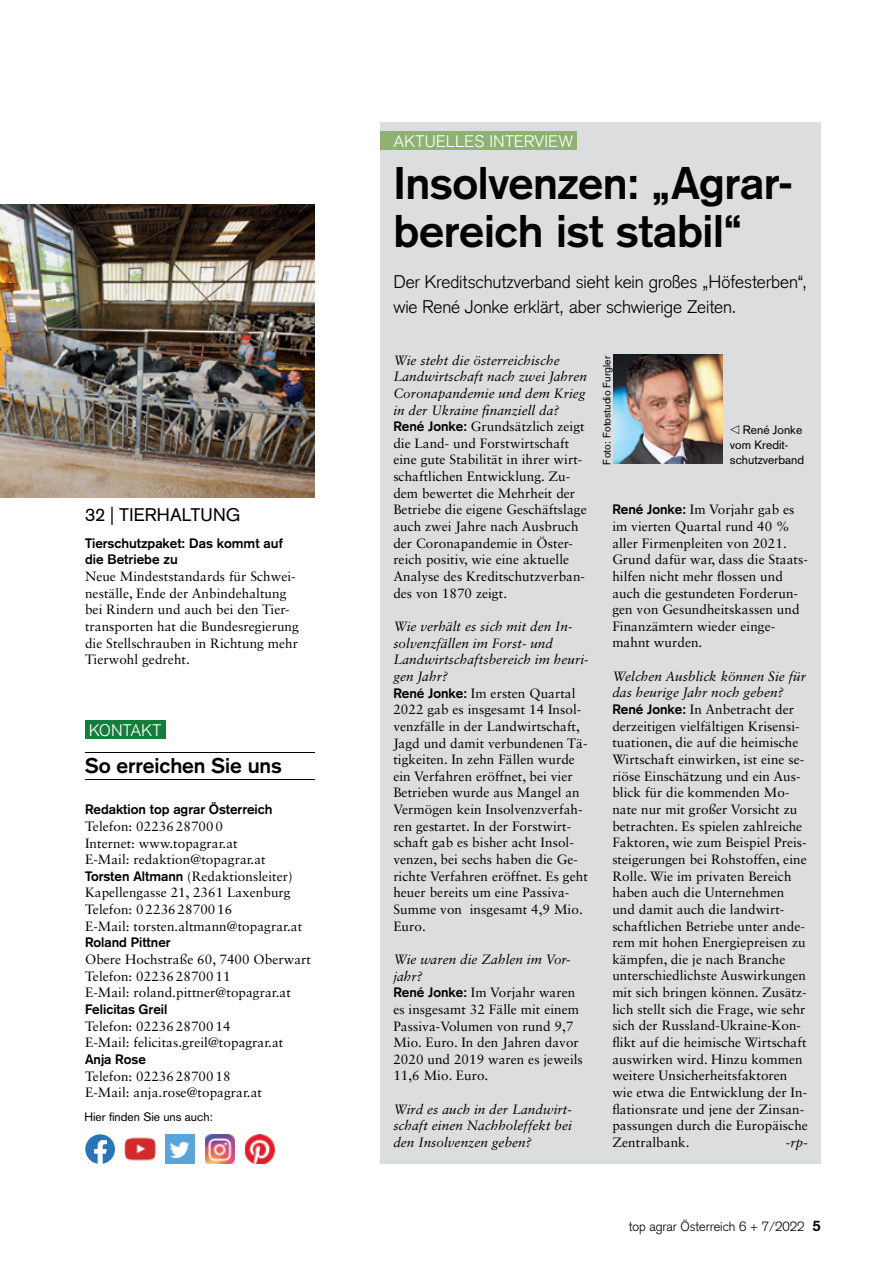
<style>
.page{position:relative;width:893px;height:1263px;background:#fff}
.page>*{position:absolute;margin:0;border:0;box-sizing:border-box;transform-origin:0 0}
.t1{font:700 45px/48px "Basic Commercial LT Pro";letter-spacing:-.01em;color:#000}
.t2{font:700 21px "Basic Commercial LT Pro";letter-spacing:-.005em;color:#000}
.t3{font:300 18px/25.5px "Basic Commercial LT Pro";letter-spacing:-.005em;color:#000}
.t4{font:18px "Basic Commercial LT Pro";letter-spacing:.005em;color:#000}
.t5{font:300 16.5px "Basic Commercial LT Pro";letter-spacing:.015em;color:#fff}
.t6{font:13.5px/16.6px "Sabon LT Std";letter-spacing:.005em;color:#000}
.t7{font:700 13.5px/16.6px "Basic Commercial LT Pro";color:#000}
.t8{font:italic 13.5px/16.6px "Sabon LT Std";letter-spacing:.005em;color:#000;text-align:justify}
.t9{font:300 13.2px "Basic Commercial LT Pro";color:#000}
.t10{font:12px/15px "Basic Commercial LT Pro";color:#000}
.t11{font:10.5px "Basic Commercial LT Pro";color:#000}
.s1{font-family:"Basic Commercial LT Pro";font-weight:700}
.s2{font-style:italic}
.s3{font-weight:700;font-size:15px}
</style>
<div class="page">
<div style="left:381px;top:122px;width:440px;height:1042px;background:#dcddde"></div>
<img style="left:0;top:205px;width:315px;height:292px">
<div style="left:85px;top:721px;width:80px;height:18px;background:#137e3c"></div>
<hr style="left:85px;top:752px;width:230px;height:1px;background:#000">
<hr style="left:85px;top:779px;width:230px;height:1px;background:#000">
<svg style="left:85px;top:1134px;width:30px;height:30px"></svg>
<img style="left:125px;top:1137px;width:30px;height:24px">
<img style="left:165px;top:1134px;width:30px;height:30px">
<img style="left:205px;top:1134px;width:29px;height:30px">
<img style="left:245px;top:1134px;width:29px;height:30px">
<div style="left:381px;top:132px;width:196px;height:18px;background:#8fb173"></div>
<img style="left:613px;top:354px;width:110px;height:110px">
<h3 class="t4" style="left:85px;top:504px;width:157px">32 | TIERHALTUNG</h3>
<p class="t7" style="left:85px;top:535px;width:199px">Tierschutzpaket: Das kommt auf die Betriebe zu</p>
<p class="t6" style="left:85px;top:568px;width:215px">Neue Mindeststandards für Schwei&shy;neställe, Ende der Anbindehaltung bei Rindern und auch bei den Tier&shy;transporten hat die Bundesregierung die Stellschrauben in Richtung mehr<br>Tierwohl gedreht.</p>
<p class="t5" style="left:89px;top:721px;width:74px">KONTAKT</p>
<h2 class="t2" style="left:85px;top:753px;width:198px">So erreichen Sie uns</h2>
<p class="t7" style="left:85px;top:801px;width:189px">Redaktion top agrar Österreich</p>
<p class="t6" style="left:85px;top:818px;width:219px">Telefon: 02236 28700 0<br>Internet: www.topagrar.at<br>E-Mail: redaktion@topagrar.at<br><span class="s1">Torsten Altmann</span> (Redaktionsleiter)<br>Kapellengasse 21, 2361 Laxenburg<br>Telefon: 0 2236 28700 16<br>E-Mail: torsten.altmann@topagrar.at</p>
<p class="t7" style="left:85px;top:934px;width:87px">Roland Pittner</p>
<p class="t6" style="left:85px;top:951px;width:228px">Obere Hochstraße 60, 7400 Oberwart<br>Telefon: 02236 28700 11<br>E-Mail: roland.pittner@topagrar.at</p>
<p class="t7" style="left:85px;top:1001px;width:84px">Felicitas Greil</p>
<p class="t6" style="left:85px;top:1017px;width:200px">Telefon: 02236 28700 14<br>E-Mail: felicitas.greil@topagrar.at</p>
<p class="t7" style="left:85px;top:1051px;width:62px">Anja Rose</p>
<p class="t6" style="left:85px;top:1067px;width:178px">Telefon: 02236 28700 18<br>E-Mail: anja.rose@topagrar.at</p>
<p class="t10" style="left:84px;top:1109px;width:130px">Hier finden Sie uns auch:</p>
<p class="t5" style="left:394px;top:132px;width:181px">AKTUELLES INTERVIEW</p>
<h1 class="t1" style="left:393px;top:159px;width:401px">Insolvenzen: „Agrar&shy;bereich ist stabil“</h1>
<h3 class="t3" style="left:393px;top:269px;width:415px">Der Kreditschutzverband sieht kein großes „Höfesterben“, wie René Jonke erklärt, aber schwierige Zeiten.</h3>
<p class="t6" style="left:393px;top:351px;width:195px"><span class="s2">Wie steht die österreichische<br>Landwirtschaft nach zwei Jahren<br>Coronapandemie und dem Krieg in der Ukraine nanziell da?<br></span><span class="s1">René Jonke:</span> Grundsätzlich zeigt die Land- und Forstwirtschaft eine gute Stabilität in ihrer wirt&shy;schaftlichen Entwicklung. Zu&shy;dem bewertet die Mehrheit der<br>Betriebe die eigene Geschäftslage auch zwei Jahre nach Ausbruch der Coronapandemie in Öster&shy;reich positiv, wie eine aktuelle<br>Analyse des Kreditschutzverban&shy;des von 1870 zeigt.</p>
<p class="t6" style="left:393px;top:618px;width:197px"><span class="s2">Wie verhält es sich mit den In&shy;solvenzfällen im Forst- und<br>Landwirtschaftsbereich im heuri&shy;gen Jahr?<br></span><span class="s1">René Jonke:</span> Im ersten Quartal<br>2022 gab es insgesamt 14 Insol&shy;venzfälle in der Landwirtschaft,<br>Jagd und damit verbundenen Tä&shy;tigkeiten. In zehn Fällen wurde ein Verfahren eröffnet, bei vier<br>Betrieben wurde aus Mangel an<br>Vermögen kein Insolvenzverfah&shy;ren gestartet. In der Forstwirt&shy;schaft gab es bisher acht Insol&shy;venzen, bei sechs haben die Ge&shy;richte Verfahren eröffnet. Es geht heuer bereits um eine Passiva-<br>Summe von insgesamt 4,9 Mio.<br>Euro.</p>
<p class="t6" style="left:393px;top:951px;width:191px"><span class="s2">Wie waren die Zahlen im Vor&shy;jahr?<br></span><span class="s1">René Jonke:</span> Im Vorjahr waren es insgesamt 32 Fälle mit einem<br>Passiva-Volumen von rund 9,7<br>Mio. Euro. In den Jahren davor<br>2020 und 2019 waren es jeweils<br>11,6 Mio. Euro.</p>
<p class="t8" style="left:393px;top:1101px;width:180px">Wird es auch in der Landwirt&shy;schaft einen Nachholeffekt bei den Insolvenzen geben?</p>
<p class="t11" style="left:601px;top:464px;width:110px;rotate:-90deg">Foto: Fotostudio Furgler</p>
<p class="t10" style="left:730px;top:422px;width:76px">◁ René Jonke vom Kredit&shy;schutzverband</p>
<p class="t6" style="left:612px;top:501px;width:197px"><span class="s1">René Jonke:</span> Im Vorjahr gab es im vierten Quartal rund 40 % aller Firmenpleiten von 2021.<br>Grund dafür war, dass die Staats&shy;hilfen nicht mehr flossen und auch die gestundeten Forderun&shy;gen von Gesundheitskassen und<br>Finanzämtern wieder einge&shy;mahnt wurden.</p>
<p class="t6" style="left:612px;top:668px;width:197px"><span class="s2">Welchen Ausblick können Sie für das heurige Jahr noch geben?<br></span><span class="s1">René Jonke:</span> In Anbetracht der derzeitigen vielfältigen Krisensi&shy;tuationen, die auf die heimische<br>Wirtschaft einwirken, ist eine se&shy;riöse Einschätzung und ein Aus&shy;blick für die kommenden Mo&shy;nate nur mit großer Vorsicht zu betrachten. Es spielen zahlreiche<br>Faktoren, wie zum Beispiel Preis&shy;steigerungen bei Rohstoffen, eine<br>Rolle. Wie im privaten Bereich haben auch die Unternehmen und damit auch die landwirt&shy;schaftlichen Betriebe unter ande&shy;rem mit hohen Energiepreisen zu kämpfen, die je nach Branche unterschiedlichste Auswirkungen mit sich bringen können. Zusätz&shy;lich stellt sich die Frage, wie sehr sich der Russland-Ukraine-Kon&shy;flikt auf die heimische Wirtschaft auswirken wird. Hinzu kommen weitere Unsicherheitsfaktoren wie etwa die Entwicklung der In&shy;flationsrate und jene der Zinsan&shy;passungen durch die Europäische<br>Zentralbank.</p>
<p class="t8" style="left:786px;top:1134px;width:23px">-rp-</p>
<p class="t9" style="left:629px;top:1218px;width:193px">top agrar Österreich 6 + 7/2022 <span class="s3">5</span></p>
</div>
